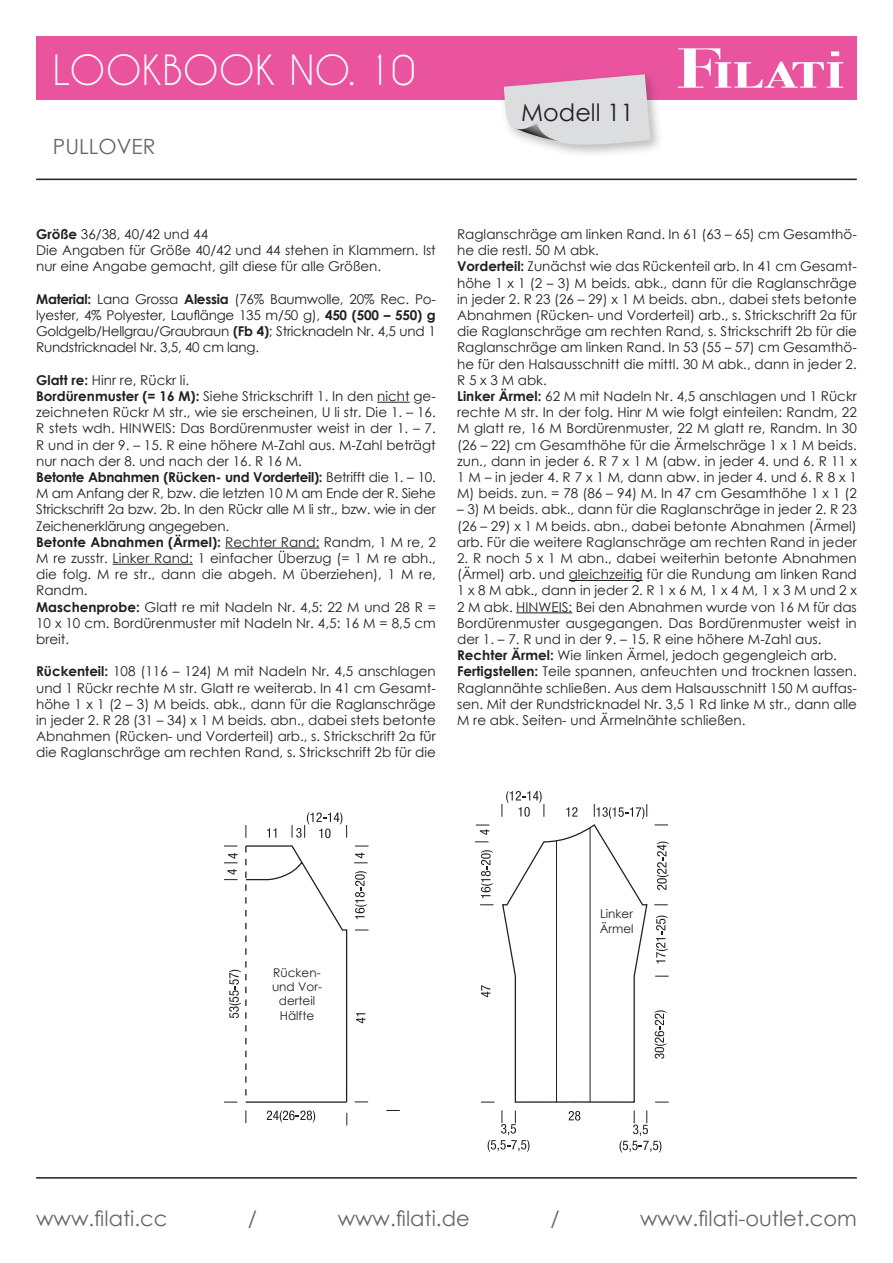
<style>
.page{position:relative;width:893px;height:1263px;background:#fff}
.page>*{position:absolute;margin:0;border:0;box-sizing:border-box;transform-origin:0 0}
.t1{font:39px "Caviar Dreams";color:#fff}
.t2{font:24px "Century Gothic";color:#231f20}
.t3{font:21px "Century Gothic";color:#67676a}
.t4{font:13.5px/16.2px "Century Gothic";color:#231f20}
.t5{font:12px/14.4px "Century Gothic";color:#231f20;text-align:center}
.s1{font-weight:700}
</style>
<div class="page">
<hr style="left:36px;top:1177px;width:821px;height:1px;background:#231f20">
<hr style="left:36px;top:179px;width:821px;height:1px;background:#231f20">
<div style="left:36px;top:36px;width:821px;height:64px;background:#ea549f"></div>
<svg style="left:678px;top:48px;width:165px;height:40px"></svg>
<div style="left:499px;top:70px;width:165px;height:88px;background:#231f20;opacity:.3"></div>
<svg style="left:504px;top:74px;width:147px;height:76px;background:#dcced7"></svg>
<hr style="left:377px;top:402px;width:33px;height:1px;background:#231f20">
<hr style="left:225px;top:548px;width:94px;height:1px;background:#231f20">
<hr style="left:113px;top:564px;width:80px;height:1px;background:#231f20">
<hr style="left:569px;top:580px;width:74px;height:1px;background:#231f20">
<hr style="left:516px;top:612px;width:56px;height:1px;background:#231f20">
<svg style="left:480px;top:904px;width:13px;height:1px"></svg>
<svg style="left:654px;top:904px;width:14px;height:1px"></svg>
<svg style="left:655px;top:976px;width:14px;height:1px"></svg>
<svg style="left:481px;top:1102px;width:13px;height:1px"></svg>
<svg style="left:655px;top:1102px;width:14px;height:1px"></svg>
<svg style="left:475px;top:841px;width:13px;height:1px"></svg>
<svg style="left:355px;top:845px;width:13px;height:1px"></svg>
<svg style="left:355px;top:929px;width:13px;height:1px"></svg>
<svg style="left:245px;top:825px;width:1px;height:13px"></svg>
<svg style="left:655px;top:824px;width:13px;height:1px"></svg>
<svg style="left:245px;top:1110px;width:1px;height:13px"></svg>
<svg style="left:386px;top:1110px;width:14px;height:1px"></svg>
<svg style="left:355px;top:1101px;width:13px;height:1px"></svg>
<svg style="left:346px;top:1113px;width:1px;height:12px"></svg>
<svg style="left:267px;top:1110px;width:48px;height:12px"></svg>
<svg style="left:355px;top:871px;width:12px;height:48px"></svg>
<svg style="left:481px;top:850px;width:12px;height:48px"></svg>
<svg style="left:657px;top:841px;width:12px;height:49px"></svg>
<svg style="left:569px;top:1111px;width:11px;height:9px"></svg>
<svg style="left:481px;top:985px;width:9px;height:12px"></svg>
<svg style="left:655px;top:1010px;width:11px;height:49px"></svg>
<svg style="left:619px;top:1110px;width:42px;height:42px"></svg>
<svg style="left:488px;top:1110px;width:41px;height:42px"></svg>
<svg style="left:292px;top:812px;width:55px;height:26px"></svg>
<svg style="left:501px;top:791px;width:147px;height:312px"></svg>
<svg style="left:224px;top:845px;width:124px;height:258px"></svg>
<hr style="left:246px;top:1101px;width:101px;height:2px;background:#231f20">
<svg style="left:356px;top:1013px;width:9px;height:10px"></svg>
<svg style="left:354px;top:853px;width:14px;height:10px"></svg>
<svg style="left:476px;top:825px;width:13px;height:10px"></svg>
<svg style="left:267px;top:828px;width:9px;height:10px"></svg>
<svg style="left:656px;top:915px;width:12px;height:48px"></svg>
<h1 class="t1" style="left:53px;top:47px;width:364px">LOOKBOOK NO. 10</h1>
<h3 class="t3" style="left:53px;top:131px;width:104px">PULLOVER</h3>
<h2 class="t2" style="left:521px;top:96px;width:114px">Modell 11</h2>
<p class="t4" style="left:36px;top:226px;width:401px"><span class="s1">Größe</span> 36/38, 40/42 und 44<br>Die Angaben für Größe 40/42 und 44 stehen in Klammern. Ist nur eine Angabe gemacht, gilt diese für alle Größen.</p>
<p class="t4" style="left:36px;top:291px;width:401px;text-align:justify"><span class="s1">Material:</span> Lana Grossa <span class="s1">Alessia</span> (76% Baumwolle, 20% Rec. Po&shy;lyester, 4% Polyester, Lauflänge 135 m/50 g), <span class="s1">450 (500 – 550) g </span>Goldgelb/Hellgrau/Graubraun <span class="s1">(Fb 4)</span>; Stricknadeln Nr. 4,5 und 1<br>Rundstricknadel Nr. 3,5, 40 cm lang.</p>
<p class="t4" style="left:36px;top:372px;width:401px"><span class="s1">Glatt re:</span> Hinr re, Rückr li.<br><span class="s1">Bordürenmuster (= 16 M):</span> Siehe Strickschrift 1. In den nicht ge&shy;zeichneten Rückr M str., wie sie erscheinen, U li str. Die 1. – 16.<br>R stets wdh. HINWEIS: Das Bordürenmuster weist in der 1. – 7.<br>R und in der 9. – 15. R eine höhere M-Zahl aus. M-Zahl beträgt nur nach der 8. und nach der 16. R 16 M.<br><span class="s1">Betonte Abnahmen (Rücken- und Vorderteil):</span> Betrifft die 1. – 10.<br>M am Anfang der R, bzw. die letzten 10 M am Ende der R. Siehe Strickschrift 2a bzw. 2b. In den Rückr alle M li str., bzw. wie in der Zeichenerklärung angegeben.<br><span class="s1">Betonte Abnahmen (Ärmel):</span> Rechter Rand: Randm, 1 M re, 2<br>M re zusstr. Linker Rand: 1 einfacher Überzug (= 1 M re abh., die folg. M re str., dann die abgeh. M überziehen), 1 M re, Randm.<br><span class="s1">Maschenprobe:</span> Glatt re mit Nadeln Nr. 4,5: 22 M und 28 R = 10 x 10 cm. Bordürenmuster mit Nadeln Nr. 4,5: 16 M = 8,5 cm breit.</p>
<p class="t4" style="left:36px;top:663px;width:401px;text-align:justify"><span class="s1">Rückenteil:</span> 108 (116 – 124) M mit Nadeln Nr. 4,5 anschlagen und 1 Rückr rechte M str. Glatt re weiterab. In 41 cm Gesamt&shy;höhe 1 x 1 (2 – 3) M beids. abk., dann für die Raglanschräge in jeder 2. R 28 (31 – 34) x 1 M beids. abn., dabei stets betonte Abnahmen (Rücken- und Vorderteil) arb., s. Strickschrift 2a für die Raglanschräge am rechten Rand, s. Strickschrift 2b für die</p>
<p class="t4" style="left:457px;top:226px;width:401px">Raglanschräge am linken Rand. In 61 (63 – 65) cm Gesamthö&shy;he die restl. 50 M abk.<br><span class="s1">Vorderteil:</span> Zunächst wie das Rückenteil arb. In 41 cm Gesamt&shy;höhe 1 x 1 (2 – 3) M beids. abk., dann für die Raglanschräge in jeder 2. R 23 (26 – 29) x 1 M beids. abn., dabei stets betonte Abnahmen (Rücken- und Vorderteil) arb., s. Strickschrift 2a für die Raglanschräge am rechten Rand, s. Strickschrift 2b für die Raglanschräge am linken Rand. In 53 (55 – 57) cm Gesamthö&shy;he für den Halsausschnitt die mittl. 30 M abk., dann in jeder 2.<br>R 5 x 3 M abk.<br><span class="s1">Linker Ärmel:</span> 62 M mit Nadeln Nr. 4,5 anschlagen und 1 Rückr rechte M str. In der folg. Hinr M wie folgt einteilen: Randm, 22<br>M glatt re, 16 M Bordürenmuster, 22 M glatt re, Randm. In 30 (26 – 22) cm Gesamthöhe für die Ärmelschräge 1 x 1 M beids. zun., dann in jeder 6. R 7 x 1 M (abw. in jeder 4. und 6. R 11 x 1 M – in jeder 4. R 7 x 1 M, dann abw. in jeder 4. und 6. R 8 x 1<br>M) beids. zun. = 78 (86 – 94) M. In 47 cm Gesamthöhe 1 x 1 (2</p>
<p class="t4" style="left:457px;top:501px;width:401px;text-align:justify">– 3) M beids. abk., dann für die Raglanschräge in jeder 2. R 23 (26 – 29) x 1 M beids. abn., dabei betonte Abnahmen (Ärmel) arb. Für die weitere Raglanschräge am rechten Rand in jeder</p>
<p class="t4" style="left:457px;top:550px;width:401px">2. R noch 5 x 1 M abn., dabei weiterhin betonte Abnahmen (Ärmel) arb. und gleichzeitig für die Rundung am linken Rand 1 x 8 M abk., dann in jeder 2. R 1 x 6 M, 1 x 4 M, 1 x 3 M und 2 x 2 M abk. HINWEIS: Bei den Abnahmen wurde von 16 M für das Bordürenmuster ausgegangen. Das Bordürenmuster weist in der 1. – 7. R und in der 9. – 15. R eine höhere M-Zahl aus.<br><span class="s1">Rechter Ärmel:</span> Wie linken Ärmel, jedoch gegengleich arb.<br><span class="s1">Fertigstellen:</span> Teile spannen, anfeuchten und trocknen lassen.<br>Raglannähte schließen. Aus dem Halsausschnitt 150 M auffas&shy;sen. Mit der Rundstricknadel Nr. 3,5 1 Rd linke M str., dann alle M re abk. Seiten- und Ärmelnähte schließen.</p>
<p class="t5" style="left:272px;top:965px;width:52px">Rücken&shy;und Vor&shy;derteil<br>Hälfte</p>
<p class="t5" style="left:600px;top:906px;width:35px;text-align:left">Linker<br>Ärmel</p>
<h3 class="t3" style="left:36px;top:1204px;width:133px">www.filati.cc</h3>
<h3 class="t3" style="left:248px;top:1204px;width:11px">/</h3>
<h3 class="t3" style="left:338px;top:1204px;width:134px">www.filati.de</h3>
<h3 class="t3" style="left:550px;top:1204px;width:11px">/</h3>
<h3 class="t3" style="left:640px;top:1204px;width:218px">www.filati-outlet.com</h3>
</div>
